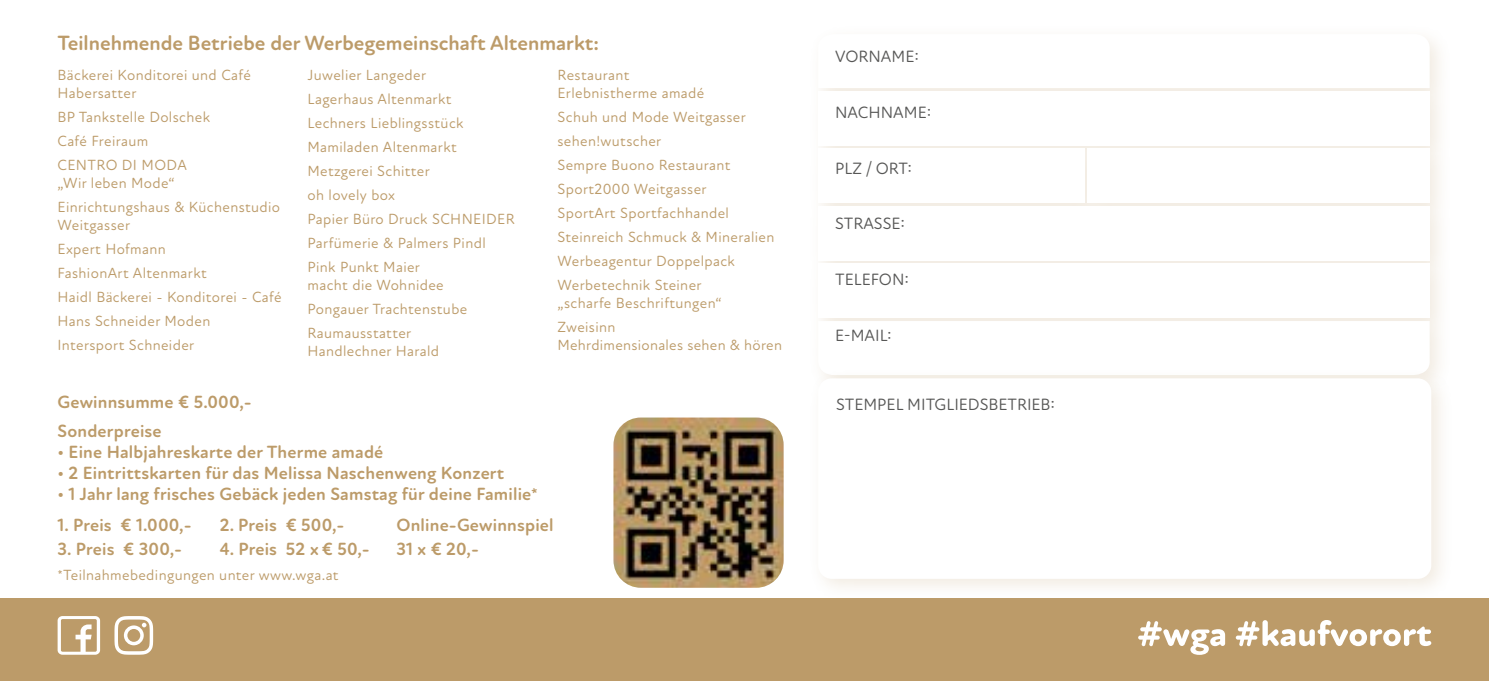
<style>
.page{position:relative;width:1489px;height:681px;background:#fff}
.page>*{position:absolute;margin:0;border:0;box-sizing:border-box;transform-origin:0 0}
.t1{font:700 21px "New Atten Round";color:#bc9b69}
.t2{font:700 18px/24px "New Atten Round";letter-spacing:.01em;color:#bc9b69}
.t3{font:16.8px "New Atten Round";color:#575756}
.t4{font:15px/24px "New Atten Round";letter-spacing:.025em;color:#bc9b69}
</style>
<div class="page">
<div style="left:807px;top:24px;width:644px;height:373px;background:#bc9b69;opacity:.2"></div>
<svg style="left:818px;top:34px;width:611px;height:54px"></svg>
<svg style="left:818px;top:321px;width:611px;height:47px"></svg>
<div style="left:818px;top:91px;width:611px;height:54px;background:#fff"></div>
<div style="left:818px;top:206px;width:611px;height:54px;background:#fff"></div>
<div style="left:818px;top:264px;width:611px;height:54px;background:#fff"></div>
<div style="left:1087px;top:149px;width:342px;height:54px;background:#fff"></div>
<div style="left:818px;top:149px;width:266px;height:54px;background:#fff"></div>
<div style="left:807px;top:368px;width:646px;height:233px;background:#bc9b69;opacity:.2"></div>
<div style="left:818px;top:378px;width:613px;height:200px;background:#fff;border-radius:14px"></div>
<div style="left:0;top:597px;width:1488px;height:83px;background:#bc9b69"></div>
<svg style="left:114px;top:616px;width:39px;height:38px"></svg>
<svg style="left:58px;top:616px;width:42px;height:38px"></svg>
<img style="left:613px;top:417px;width:170px;height:170px">
<svg style="left:1138px;top:620px;width:293px;height:34px"></svg>
<h1 class="t1" style="left:57px;top:31px;width:543px">Teilnehmende Betriebe der Werbegemeinschaft Altenmarkt:</h1>
<p class="t4" style="left:57px;top:66px;width:195px;line-height:18px">Bäckerei Konditorei und Café<br>Habersatter</p>
<p class="t4" style="left:57px;top:105px;width:154px">BP Tankstelle Dolschek<br>Café Freiraum<br>CENTRO DI MODA</p>
<p class="t4" style="left:57px;top:171px;width:224px">„Wir leben Mode“<br>Einrichtungshaus &amp; Küchenstudio</p>
<p class="t4" style="left:57px;top:213px;width:225px">Weitgasser<br>Expert Hofmann<br>FashionArt Altenmarkt<br>Haidl Bäckerei - Konditorei - Café<br>Hans Schneider Moden<br>Intersport Schneider</p>
<p class="t4" style="left:307px;top:63px;width:209px">Juwelier Langeder<br>Lagerhaus Altenmarkt<br>Lechners Lieblingsstück<br>Mamiladen Altenmarkt<br>Metzgerei Schitter<br>oh lovely box<br>Papier Büro Druck SCHNEIDER<br>Parfümerie &amp; Palmers Pindl<br>Pink Punkt Maier</p>
<p class="t4" style="left:307px;top:273px;width:161px">macht die Wohnidee<br>Pongauer Trachtenstube<br>Raumausstatter</p>
<p class="t4" style="left:307px;top:339px;width:133px">Handlechner Harald</p>
<p class="t4" style="left:557px;top:66px;width:148px;line-height:18px">Restaurant<br>Erlebnistherme amadé</p>
<p class="t4" style="left:557px;top:105px;width:218px">Schuh und Mode Weitgasser sehen!wutscher<br>Sempre Buono Restaurant<br>Sport2000 Weitgasser<br>SportArt Sportfachhandel<br>Steinreich Schmuck &amp; Mineralien<br>Werbeagentur Doppelpack<br>Werbetechnik Steiner</p>
<p class="t4" style="left:557px;top:291px;width:166px">„scharfe Beschriftungen“<br>Zweisinn</p>
<p class="t4" style="left:557px;top:333px;width:226px">Mehrdimensionales sehen &amp; hören</p>
<p class="t3" style="left:835px;top:46px;width:85px">VORNAME:</p>
<p class="t3" style="left:835px;top:102px;width:98px">NACHNAME:</p>
<p class="t3" style="left:835px;top:158px;width:79px">PLZ / ORT:</p>
<p class="t3" style="left:835px;top:214px;width:72px">STRASSE:</p>
<p class="t3" style="left:835px;top:269px;width:76px">TELEFON:</p>
<p class="t3" style="left:835px;top:325px;width:58px">E-MAIL:</p>
<p class="t2" style="left:57px;top:390px;width:196px">Gewinnsumme € 5.000,-</p>
<p class="t3" style="left:836px;top:394px;width:221px">STEMPEL MITGLIEDSBETRIEB:</p>
<p class="t2" style="left:57px;top:419px;width:106px">Sonderpreise</p>
<p class="t2" style="left:57px;top:440px;width:327px">• Eine Halbjahreskarte der Therme amadé</p>
<p class="t2" style="left:57px;top:461px;width:448px">• 2 Eintrittskarten für das Melissa Naschenweng Konzert</p>
<p class="t2" style="left:57px;top:482px;width:482px">• 1 Jahr lang frisches Gebäck jeden Samstag für deine Familie*</p>
<p class="t2" style="left:57px;top:513px;width:136px">1. Preis € 1.000,-</p>
<p class="t2" style="left:57px;top:537px;width:126px">3. Preis € 300,-</p>
<p class="t2" style="left:220px;top:513px;width:126px">2. Preis € 500,-</p>
<p class="t2" style="left:220px;top:537px;width:152px">4. Preis 52 x € 50,-</p>
<p class="t4" style="left:57px;top:563px;width:282px">*Teilnahmebedingungen unter www.wga.at</p>
<p class="t2" style="left:396px;top:513px;width:159px">Online-Gewinnspiel<br>31 x € 20,-</p>
</div>
